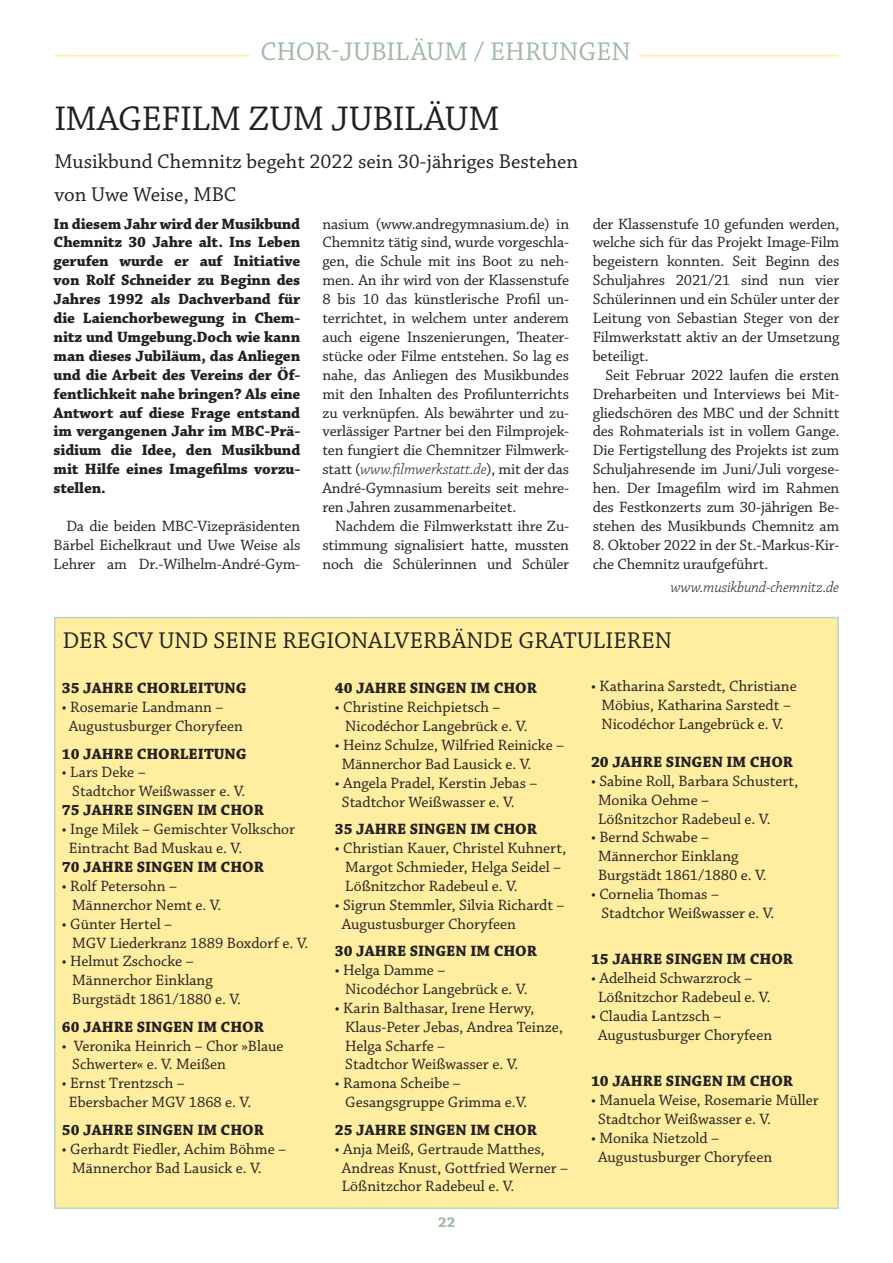
<style>
.page{position:relative;width:893px;height:1263px;background:#fff}
.page>*{position:absolute;margin:0;border:0;box-sizing:border-box;transform-origin:0 0}
.t1{font:36px "Chaparral Pro";letter-spacing:-.01em;color:#231f20}
.t2{font:27px "Chaparral Pro";color:#9fbba2}
.t3{font:24px "Chaparral Pro";color:#231f20}
.t4{font:21px "Chaparral Pro";color:#231f20}
.t5{font:15.75px/18.9px "Chaparral Pro";color:#231f20}
.t6{font:700 15.75px/18.9px "Chaparral Pro";color:#231f20;text-align:justify}
.t7{font:italic 300 15.75px "Chaparral Pro";letter-spacing:-.01em;color:#231f20}
.t8{font:700 15px "Chaparral Pro";color:#9fbba2}
.s1{font-weight:300;font-style:italic}
</style>
<div class="page">
<hr style="left:55px;top:55px;width:195px;height:1px;background:#ffeda0">
<hr style="left:639px;top:55px;width:200px;height:1px;background:#ffeda0">
<div style="left:55px;top:617px;width:783px;height:591px;background:#ffeda0"></div>
<p class="t2" style="left:260px;top:36px;width:372px">CHOR-JUBILÄUM / EHRUNGEN</p>
<p class="t1" style="left:54px;top:98px;width:447px">IMAGEFILM ZUM JUBILÄUM</p>
<p class="t4" style="left:54px;top:149px;width:525px">Musikbund Chemnitz begeht 2022 sein 30-jähriges Bestehen</p>
<p class="t4" style="left:54px;top:183px;width:183px">von Uwe Weise, MBC</p>
<p class="t6" style="left:54px;top:214px;width:248px">In diesem Jahr wird der Musikbund Chemnitz 30 Jahre alt. Ins Leben gerufen wurde er auf Initiative von Rolf Schneider zu Beginn des Jahres 1992 als Dachverband für die Laienchorbewegung in Chem&shy;nitz und Umgebung.Doch wie kann man dieses Jubiläum, das Anliegen und die Arbeit des Vereins der Öf&shy;fentlichkeit nahe bringen? Als eine Antwort auf diese Frage entstand im vergangenen Jahr im MBC-Prä&shy;sidium die Idee, den Musikbund mit Hilfe eines Imagefilms vorzu&shy;stellen.</p>
<p class="t5" style="left:54px;top:517px;width:248px;text-align:justify;text-indent:13px">Da die beiden MBC-Vizepräsidenten Bärbel Eichelkraut und Uwe Weise als Lehrer am Dr.-Wilhelm-André-Gym-</p>
<p class="t5" style="left:322px;top:215px;width:248px;text-align:justify">nasium (www.andregymnasium.de) in Chemnitz tätig sind, wurde vorgeschla&shy;gen, die Schule mit ins Boot zu neh&shy;men. An ihr wird von der Klassenstufe 8 bis 10 das künstlerische Profil un&shy;terrichtet, in welchem unter anderem auch eigene Inszenierungen, Theater&shy;stücke oder Filme entstehen. So lag es nahe, das Anliegen des Musikbundes mit den Inhalten des Profilunterrichts zu verknüpfen. Als bewährter und zu&shy;verlässiger Partner bei den Filmprojek&shy;ten fungiert die Chemnitzer Filmwerk&shy;statt (<span class="s1">www.filmwerkstatt.de</span>), mit der das André-Gymnasium bereits seit mehre&shy;ren Jahren zusammenarbeitet.</p>
<p class="t5" style="left:322px;top:517px;width:248px;text-align:justify;text-indent:13px">Nachdem die Filmwerkstatt ihre Zu&shy;stimmung signalisiert hatte, mussten noch die Schülerinnen und Schüler</p>
<p class="t5" style="left:593px;top:215px;width:248px;text-align:justify">der Klassenstufe 10 gefunden werden, welche sich für das Projekt Image-Film begeistern konnten. Seit Beginn des Schuljahres 2021/21 sind nun vier Schülerinnen und ein Schüler unter der Leitung von Sebastian Steger von der Filmwerkstatt aktiv an der Umsetzung beteiligt.</p>
<p class="t5" style="left:593px;top:366px;width:248px;text-align:justify;text-indent:13px">Seit Februar 2022 laufen die ersten Dreharbeiten und Interviews bei Mit&shy;gliedschören des MBC und der Schnitt des Rohmaterials ist in vollem Gange.<br>Die Fertigstellung des Projekts ist zum Schuljahresende im Juni/Juli vorgese&shy;hen. Der Imagefilm wird im Rahmen des Festkonzerts zum 30-jährigen Be&shy;stehen des Musikbunds Chemnitz am</p>
<p class="t5" style="left:593px;top:536px;width:248px">8. Oktober 2022 in der St.-Markus-Kir&shy;che Chemnitz uraufgeführt.</p>
<p class="t7" style="left:670px;top:578px;width:170px">www.musikbund-chemnitz.de</p>
<p class="t3" style="left:63px;top:627px;width:611px">DER SCV UND SEINE REGIONALVERBÄNDE GRATULIEREN</p>
<p class="t6" style="left:335px;top:679px;width:203px">40 JAHRE SINGEN IM CHOR</p>
<p class="t5" style="left:345px;top:698px;width:184px;text-indent:-10px">• Christine Reichpietsch –<br>Nicodéchor Langebrück e. V.</p>
<p class="t5" style="left:342px;top:736px;width:224px;text-indent:-7px">• Heinz Schulze, Wilfried Reinicke –<br>Männerchor Bad Lausick e. V.</p>
<p class="t5" style="left:342px;top:774px;width:197px;text-indent:-7px">• Angela Pradel, Kerstin Jebas –<br>Stadtchor Weißwasser e. V.</p>
<p class="t6" style="left:335px;top:820px;width:203px">35 JAHRE SINGEN IM CHOR</p>
<p class="t5" style="left:345px;top:839px;width:222px;text-indent:-10px">• Christian Kauer, Christel Kuhnert,<br>Margot Schmieder, Helga Seidel –<br>Lößnitzchor Radebeul e. V.</p>
<p class="t5" style="left:342px;top:896px;width:224px;text-indent:-7px">• Sigrun Stemmler, Silvia Richardt –<br>Augustusburger Choryfeen</p>
<p class="t6" style="left:335px;top:942px;width:203px">30 JAHRE SINGEN IM CHOR</p>
<p class="t5" style="left:345px;top:961px;width:184px;text-indent:-10px">• Helga Damme –<br>Nicodéchor Langebrück e. V.</p>
<p class="t5" style="left:345px;top:999px;width:219px;text-indent:-10px">• Karin Balthasar, Irene Herwy,<br>Klaus-Peter Jebas, Andrea Teinze,<br>Helga Scharfe –<br>Stadtchor Weißwasser e. V.</p>
<p class="t5" style="left:345px;top:1074px;width:184px;text-indent:-10px">• Ramona Scheibe –<br>Gesangsgruppe Grimma e.V.</p>
<p class="t6" style="left:335px;top:1121px;width:203px">25 JAHRE SINGEN IM CHOR</p>
<p class="t5" style="left:342px;top:1140px;width:228px;text-indent:-7px">• Anja Meiß, Gertraude Matthes,<br>Andreas Knust, Gottfried Werner –<br>Lößnitzchor Radebeul e. V.</p>
<p class="t5" style="left:591px;top:677px;width:207px;text-align:center">• Katharina Sarstedt, Christiane<br>Möbius, Katharina Sarstedt –<br>Nicodéchor Langebrück e. V.</p>
<p class="t6" style="left:591px;top:753px;width:203px">20 JAHRE SINGEN IM CHOR</p>
<p class="t5" style="left:598px;top:772px;width:202px;text-indent:-7px">• Sabine Roll, Barbara Schustert,<br>Monika Oehme –<br>Lößnitzchor Radebeul e. V.</p>
<p class="t5" style="left:598px;top:829px;width:170px;text-indent:-7px">• Bernd Schwabe –<br>Männerchor Einklang<br>Burgstädt 1861/1880 e. V.</p>
<p class="t5" style="left:601px;top:885px;width:175px;text-indent:-10px">• Cornelia Thomas –<br>Stadtchor Weißwasser e. V.</p>
<p class="t6" style="left:591px;top:950px;width:203px">15 JAHRE SINGEN IM CHOR</p>
<p class="t5" style="left:598px;top:969px;width:174px;text-indent:-7px">• Adelheid Schwarzrock –<br>Lößnitzchor Radebeul e. V.</p>
<p class="t5" style="left:598px;top:1007px;width:176px;text-indent:-7px">• Claudia Lantzsch –<br>Augustusburger Choryfeen</p>
<p class="t6" style="left:591px;top:1072px;width:203px">10 JAHRE SINGEN IM CHOR</p>
<p class="t5" style="left:598px;top:1091px;width:222px;text-indent:-7px">• Manuela Weise, Rosemarie Müller<br>Stadtchor Weißwasser e. V.</p>
<p class="t5" style="left:598px;top:1129px;width:176px;text-indent:-7px">• Monika Nietzold –<br>Augustusburger Choryfeen</p>
<p class="t6" style="left:62px;top:679px;width:186px">35 JAHRE CHORLEITUNG</p>
<p class="t5" style="left:69px;top:698px;width:176px;text-indent:-7px">• Rosemarie Landmann –<br>Augustusburger Choryfeen</p>
<p class="t6" style="left:62px;top:744px;width:186px">10 JAHRE CHORLEITUNG</p>
<p class="t5" style="left:72px;top:764px;width:175px;text-indent:-10px">• Lars Deke –<br>Stadtchor Weißwasser e. V.</p>
<p class="t6" style="left:62px;top:801px;width:203px">75 JAHRE SINGEN IM CHOR</p>
<p class="t5" style="left:69px;top:820px;width:228px;text-indent:-7px">• Inge Milek – Gemischter Volkschor<br>Eintracht Bad Muskau e. V.</p>
<p class="t6" style="left:62px;top:858px;width:203px">70 JAHRE SINGEN IM CHOR</p>
<p class="t5" style="left:72px;top:877px;width:151px;text-indent:-10px">• Rolf Petersohn –<br>Männerchor Nemt e. V.</p>
<p class="t5" style="left:72px;top:915px;width:238px;text-indent:-10px">• Günter Hertel –<br>MGV Liederkranz 1889 Boxdorf e. V.</p>
<p class="t5" style="left:72px;top:953px;width:170px;text-indent:-10px">• Helmut Zschocke –<br>Männerchor Einklang<br>Burgstädt 1861/1880 e. V.</p>
<p class="t6" style="left:62px;top:1018px;width:203px">60 JAHRE SINGEN IM CHOR</p>
<p class="t5" style="left:72px;top:1037px;width:213px;text-indent:-10px">• Veronika Heinrich – Chor »Blaue<br>Schwerter« e. V. Meißen</p>
<p class="t5" style="left:69px;top:1074px;width:184px;text-indent:-7px">• Ernst Trentzsch –<br>Ebersbacher MGV 1868 e. V.</p>
<p class="t6" style="left:62px;top:1121px;width:203px">50 JAHRE SINGEN IM CHOR</p>
<p class="t5" style="left:72px;top:1140px;width:215px;text-indent:-10px">• Gerhardt Fiedler, Achim Böhme –<br>Männerchor Bad Lausick e. V.</p>
<p class="t8" style="left:438px;top:1213px;width:18px">22</p>
</div>
